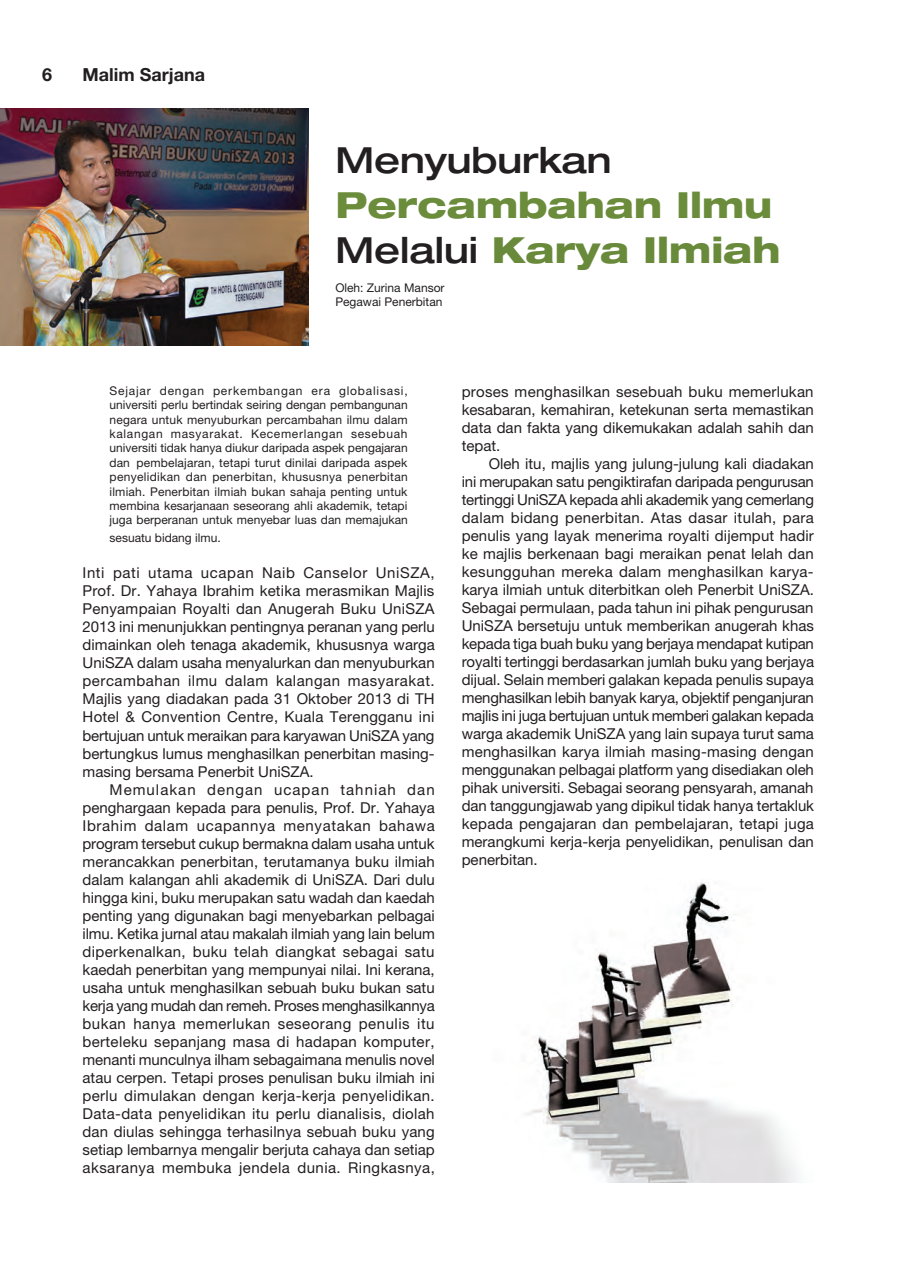
<style>
.page{position:relative;width:897px;height:1264px;background:#fff}
.page>*{position:absolute;margin:0;border:0;box-sizing:border-box;transform-origin:0 0}
.t1{font:800 expanded 36px/45px "Helvetica Neue LT Pro";color:#6a8c3b}
.t2{font:500 expanded 36px "Helvetica Neue LT Pro";color:#231f20}
.t3{font:700 18px "Helvetica Neue LT Pro";color:#231f20}
.t4{font:15px/18px "Helvetica Neue LT Pro";color:#231f20;text-align:justify}
.t5{font:12px/14.4px "Helvetica Neue LT Pro";color:#231f20;text-align:justify}
.s1{font-weight:500;color:#231f20}
.s2{color:#698a3a}
</style>
<div class="page">
<img style="left:0;top:109px;width:308px;height:236px">
<img style="left:525px;top:881px;width:273px;height:302px">
<p class="t3" style="left:42px;top:64px;width:12px">6</p>
<p class="t3" style="left:82px;top:64px;width:124px">Malim Sarjana</p>
<h1 class="t2" style="left:335px;top:138px;width:278px">Menyuburkan</h1>
<h1 class="t1" style="left:335px;top:182px;width:446px">Percambahan Ilmu<br><span class="s1">Melalui</span> <span class="s2">Karya Ilmiah</span></h1>
<p class="t5" style="left:335px;top:280px;width:111px">Oleh: Zurina Mansor<br>Pegawai Penerbitan</p>
<p class="t5" style="left:109px;top:383px;width:300px">Sejajar dengan perkembangan era globalisasi, universiti perlu bertindak seiring dengan pembangunan negara untuk menyuburkan percambahan ilmu dalam kalangan masyarakat. Kecemerlangan sesebuah universiti tidak hanya diukur daripada aspek pengajaran dan pembelajaran, tetapi turut dinilai daripada aspek penyelidikan dan penerbitan, khususnya penerbitan ilmiah. Penerbitan ilmiah bukan sahaja penting untuk membina kesarjanaan seseorang ahli akademik, tetapi juga berperanan untuk menyebar luas dan memajukan</p>
<p class="t5" style="left:109px;top:531px;width:113px">sesuatu bidang ilmu.</p>
<p class="t4" style="left:82px;top:564px;width:354px">Inti pati utama ucapan Naib Canselor UniSZA, Prof. Dr. Yahaya Ibrahim ketika merasmikan Majlis Penyampaian Royalti dan Anugerah Buku UniSZA 2013 ini menunjukkan pentingnya peranan yang perlu dimainkan oleh tenaga akademik, khususnya warga UniSZA dalam usaha menyalurkan dan menyuburkan percambahan ilmu dalam kalangan masyarakat.<br>Majlis yang diadakan pada 31 Oktober 2013 di TH Hotel &amp; Convention Centre, Kuala Terengganu ini bertujuan untuk meraikan para karyawan UniSZA yang bertungkus lumus menghasilkan penerbitan masing&shy;masing bersama Penerbit UniSZA.</p>
<p class="t4" style="left:82px;top:780px;width:354px;text-indent:27px">Memulakan dengan ucapan tahniah dan penghargaan kepada para penulis, Prof. Dr. Yahaya Ibrahim dalam ucapannya menyatakan bahawa program tersebut cukup bermakna dalam usaha untuk merancakkan penerbitan, terutamanya buku ilmiah dalam kalangan ahli akademik di UniSZA. Dari dulu hingga kini, buku merupakan satu wadah dan kaedah penting yang digunakan bagi menyebarkan pelbagai ilmu. Ketika jurnal atau makalah ilmiah yang lain belum diperkenalkan, buku telah diangkat sebagai satu kaedah penerbitan yang mempunyai nilai. Ini kerana, usaha untuk menghasilkan sebuah buku bukan satu kerja yang mudah dan remeh. Proses menghasilkannya bukan hanya memerlukan seseorang penulis itu berteleku sepanjang masa di hadapan komputer, menanti munculnya ilham sebagaimana menulis novel atau cerpen. Tetapi proses penulisan buku ilmiah ini perlu dimulakan dengan kerja-kerja penyelidikan.<br>Data-data penyelidikan itu perlu dianalisis, diolah dan diulas sehingga terhasilnya sebuah buku yang setiap lembarnya mengalir berjuta cahaya dan setiap aksaranya membuka jendela dunia. Ringkasnya,</p>
<p class="t4" style="left:461px;top:382px;width:353px">proses menghasilkan sesebuah buku memerlukan kesabaran, kemahiran, ketekunan serta memastikan data dan fakta yang dikemukakan adalah sahih dan tepat.</p>
<p class="t4" style="left:461px;top:454px;width:354px;text-indent:27px">Oleh itu, majlis yang julung-julung kali diadakan ini merupakan satu pengiktirafan daripada pengurusan tertinggi UniSZA kepada ahli akademik yang cemerlang dalam bidang penerbitan. Atas dasar itulah, para penulis yang layak menerima royalti dijemput hadir ke majlis berkenaan bagi meraikan penat lelah dan kesungguhan mereka dalam menghasilkan karya&shy;karya ilmiah untuk diterbitkan oleh Penerbit UniSZA.<br>Sebagai permulaan, pada tahun ini pihak pengurusan UniSZA bersetuju untuk memberikan anugerah khas kepada tiga buah buku yang berjaya mendapat kutipan royalti tertinggi berdasarkan jumlah buku yang berjaya dijual. Selain memberi galakan kepada penulis supaya menghasilkan lebih banyak karya, objektif penganjuran majlis ini juga bertujuan untuk memberi galakan kepada warga akademik UniSZA yang lain supaya turut sama menghasilkan karya ilmiah masing-masing dengan menggunakan pelbagai platform yang disediakan oleh pihak universiti. Sebagai seorang pensyarah, amanah dan tanggungjawab yang dipikul tidak hanya tertakluk kepada pengajaran dan pembelajaran, tetapi juga merangkumi kerja-kerja penyelidikan, penulisan dan penerbitan.</p>
</div>
